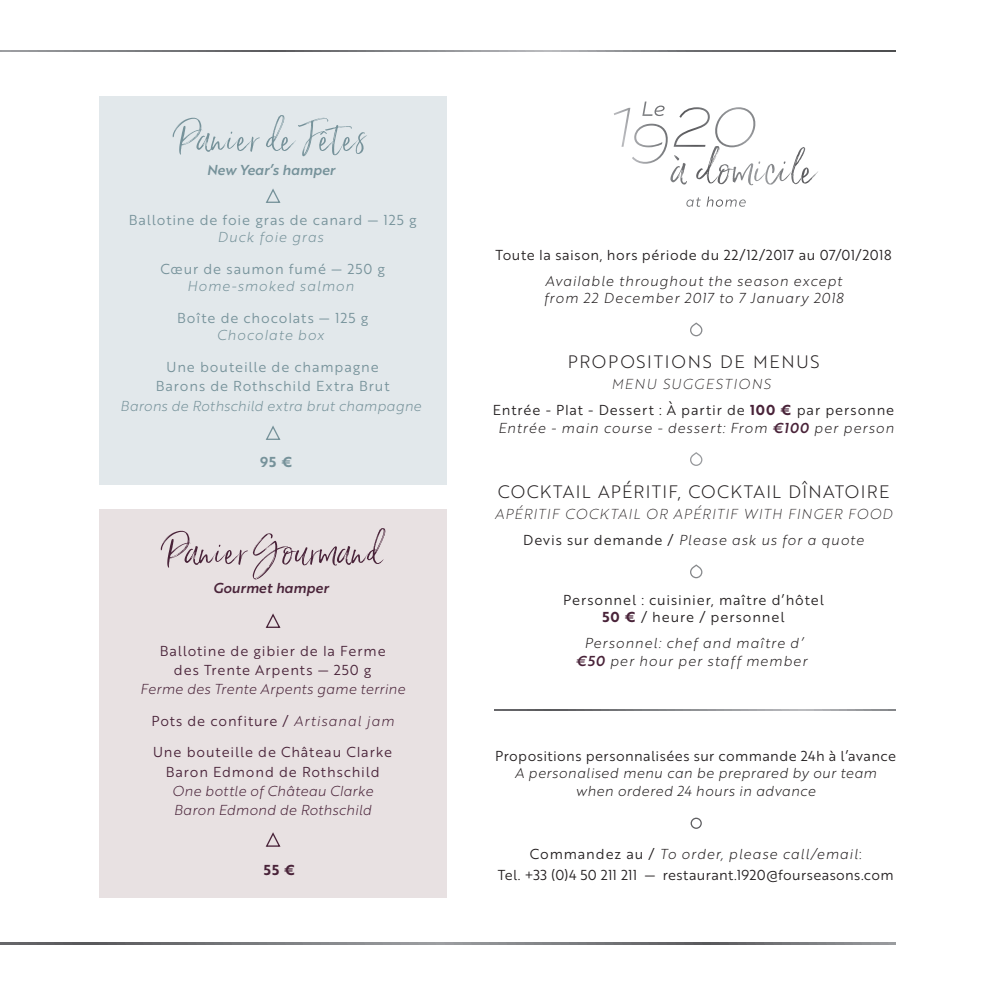
<style>
.page{position:relative;width:993px;height:993px;background:#fff}
.page>*{position:absolute;margin:0;border:0;box-sizing:border-box;transform-origin:0 0}
.t1{font:17.5px "Brother 1816 Light";letter-spacing:.08em;color:#231f20}
.t2{font:17.5px "Brother 1816 Light";letter-spacing:.1em;color:#231f20}
.t3{font:14px/17.5px "Brother 1816 Light Italic";letter-spacing:.06em;color:#231f20}
.t4{font:14px "Brother 1816 Book";letter-spacing:.035em;color:#231f20}
.t5{font:14px/19.2px "Brother 1816 Book";letter-spacing:.06em;color:#492339;text-align:center}
.t6{font:14px/19.2px "Brother 1816 Book";letter-spacing:.065em;color:#76929a;text-align:center}
.t7{font:14px/19.2px "Brother 1816 Light Italic";letter-spacing:.01em;color:#492339}
.t8{font:14px/17.5px "Brother 1816 Light Italic";letter-spacing:.03em;color:#231f20;text-align:center}
.t9{font:14px/17.5px "Brother 1816 Book";letter-spacing:.065em;color:#231f20;text-align:center}
.t10{font:14px "Brother 1816 Book";letter-spacing:.07em;color:#231f20}
.t11{font:14px "Brother 1816 Light Italic";letter-spacing:.05em;color:#76929a}
.t12{font:14px "Brother 1816 Thin Italic";letter-spacing:.08em;color:#231f20}
.t13{font:14px "Brother 1816 Light Italic";letter-spacing:.01em;color:#76929a}
.t14{font:14px "Brother 1816 Thin Italic";letter-spacing:.105em;color:#231f20}
.t15{font:14px "Brother 1816 Medium Italic";color:#76929a}
.t16{font:14px "Brother 1816 Medium Italic";color:#492339}
.t17{font:14px "Brother 1816 Bold";color:#492339}
.t18{font:14px "Brother 1816 Bold";color:#76929a}
.s1{font-family:"Brother 1816 Light Italic"}
.s2{font-family:"Brother 1816 Bold";color:#492339}
.s3{font-family:"Brother 1816 Medium Italic";color:#492339}
.s4{font-family:"Brother 1816 Book"}
.s5{font-family:"Brother 1816 Light"}
</style>
<div class="page">
<svg style="left:614px;top:101px;width:204px;height:83px"></svg>
<svg style="left:686px;top:197px;width:14px;height:10px"></svg>
<svg style="left:706px;top:196px;width:39px;height:11px"></svg>
<svg style="left:0;top:942px;width:894px;height:1px"></svg>
<svg style="left:0;top:50px;width:894px;height:2px;background:#7c7d80"></svg>
<svg style="left:495px;top:709px;width:399px;height:1px"></svg>
<svg style="left:690px;top:817px;width:11px;height:11px"></svg>
<svg style="left:690px;top:322px;width:12px;height:14px"></svg>
<svg style="left:690px;top:452px;width:12px;height:14px"></svg>
<svg style="left:690px;top:564px;width:12px;height:14px"></svg>
<div style="left:99px;top:509px;width:347px;height:388px;background:#e8e1e2"></div>
<svg style="left:265px;top:613px;width:16px;height:15px"></svg>
<svg style="left:161px;top:528px;width:224px;height:51px"></svg>
<svg style="left:265px;top:832px;width:16px;height:15px"></svg>
<div style="left:99px;top:96px;width:347px;height:388px;background:#e2e8eb"></div>
<svg style="left:265px;top:188px;width:16px;height:15px"></svg>
<svg style="left:265px;top:425px;width:16px;height:15px"></svg>
<svg style="left:173px;top:118px;width:87px;height:36px"></svg>
<svg style="left:266px;top:115px;width:101px;height:41px"></svg>
<p class="t15" style="left:206px;top:160px;width:130px">New Year’s hamper</p>
<p class="t6" style="left:129px;top:209px;width:289px">Ballotine de foie gras de canard — 125 g</p>
<p class="t11" style="left:217px;top:227px;width:107px">Duck foie gras</p>
<p class="t6" style="left:160px;top:258px;width:226px">Cœur de saumon fumé — 250 g</p>
<p class="t11" style="left:187px;top:276px;width:168px">Home-smoked salmon</p>
<p class="t6" style="left:177px;top:307px;width:192px">Boîte de chocolats — 125 g</p>
<p class="t11" style="left:217px;top:325px;width:109px">Chocolate box</p>
<p class="t6" style="left:156px;top:356px;width:235px">Une bouteille de champagne<br>Barons de Rothschild Extra Brut</p>
<p class="t13" style="left:120px;top:395px;width:302px">Barons de Rothschild extra brut champagne</p>
<p class="t18" style="left:260px;top:451px;width:34px">95 €</p>
<p class="t16" style="left:213px;top:577px;width:117px">Gourmet hamper</p>
<p class="t5" style="left:160px;top:640px;width:227px">Ballotine de gibier de la Ferme des Trente Arpents — 250 g</p>
<p class="t7" style="left:140px;top:678px;width:266px">Ferme des Trente Arpents game terrine</p>
<p class="t5" style="left:151px;top:710px;width:244px">Pots de confiture / <span class="s1">Artisanal jam</span></p>
<p class="t5" style="left:153px;top:741px;width:240px">Une bouteille de Château Clarke<br>Baron Edmond de Rothschild</p>
<p class="t7" style="left:172px;top:780px;width:202px">One bottle of Château Clarke<br>Baron Edmond de Rothschild</p>
<p class="t17" style="left:264px;top:858px;width:33px">55 €</p>
<p class="t4" style="left:495px;top:244px;width:397px">Toute la saison, hors période du 22/12/2017 au 07/01/2018</p>
<p class="t3" style="left:543px;top:271px;width:301px">Available throughout the season except from 22 December 2017 to 7 January 2018</p>
<p class="t2" style="left:567px;top:349px;width:253px">PROPOSITIONS DE MENUS</p>
<p class="t14" style="left:611px;top:374px;width:161px">MENU SUGGESTIONS</p>
<p class="t10" style="left:492px;top:400px;width:403px">Entrée - Plat - Dessert : À partir de <span class="s2">100 €</span> par personne</p>
<p class="t3" style="left:498px;top:418px;width:397px">Entrée - main course - dessert: From <span class="s3">€100</span> per person</p>
<p class="t1" style="left:497px;top:478px;width:393px">COCKTAIL APÉRITIF, COCKTAIL DÎNATOIRE</p>
<p class="t12" style="left:494px;top:503px;width:399px">APÉRITIF COCKTAIL OR APÉRITIF WITH FINGER FOOD</p>
<p class="t3" style="left:523px;top:530px;width:342px"><span class="s4">Devis sur demande /</span> Please ask us for a quote</p>
<p class="t9" style="left:563px;top:590px;width:262px">Personnel : cuisinier, maître d’hôtel<br><span class="s2">50 €</span> / heure / personnel</p>
<p class="t3" style="left:575px;top:634px;width:233px;text-align:center">Personnel: chef and maître d’ <span class="s3">€50</span> per hour per staff member</p>
<p class="t4" style="left:495px;top:744px;width:402px">Propositions personnalisées sur commande 24h à l’avance</p>
<p class="t8" style="left:514px;top:763px;width:363px">A personalised menu can be preprared by our team when ordered 24 hours in advance</p>
<p class="t3" style="left:529px;top:844px;width:333px"><span class="s4">Commandez au /</span> To order, please call/email<span class="s5">:</span></p>
<p class="t4" style="left:497px;top:863px;width:397px">Tel. +33 (0)4 50 211 211 — restaurant.1920@fourseasons.com</p>
</div>
